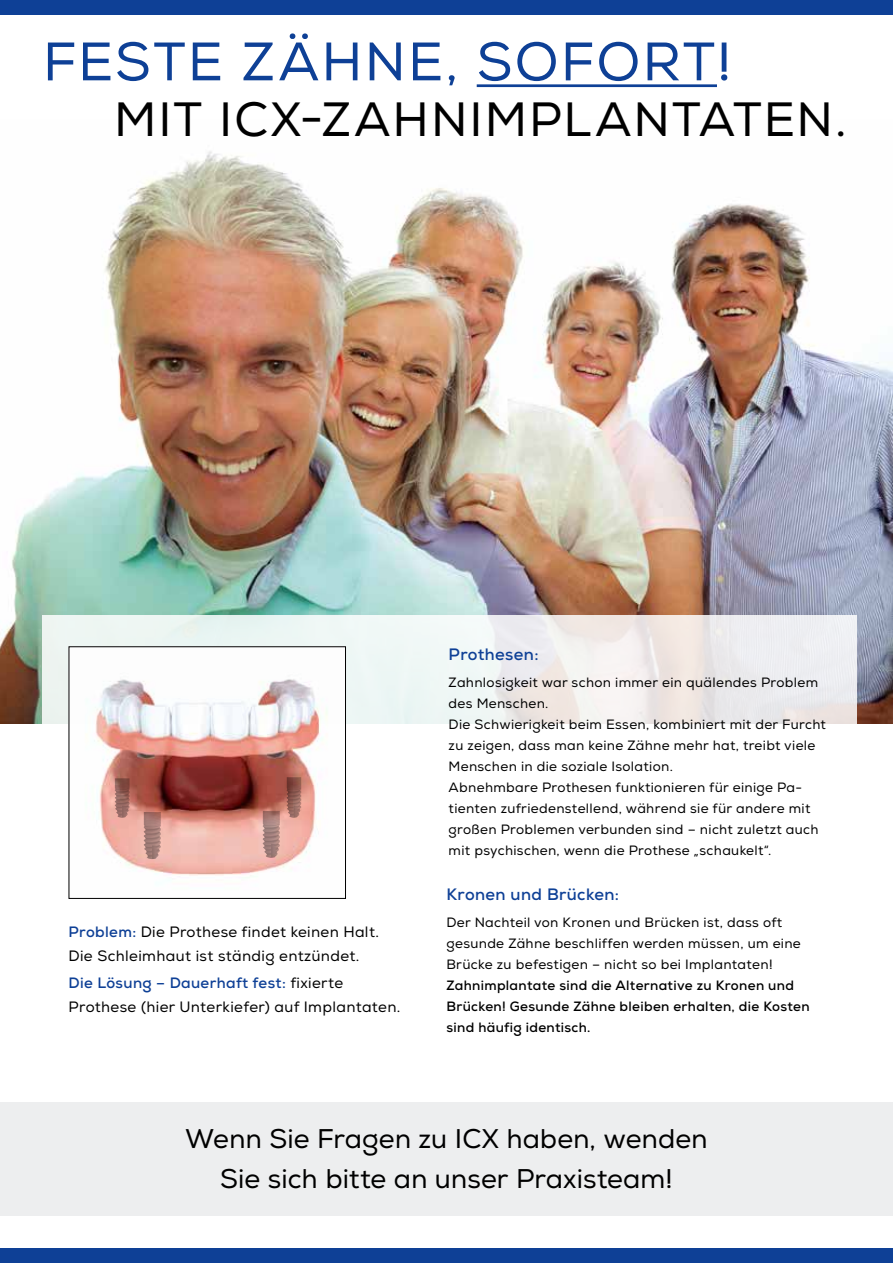
<style>
.page{position:relative;width:893px;height:1263px;background:#fff}
.page>*{position:absolute;margin:0;border:0;box-sizing:border-box;transform-origin:0 0}
.t1{font:54px "Nexa";letter-spacing:.04em;color:#0e4096}
.t2{font:48px "Nexa";letter-spacing:.04em;color:#000}
.t3{font:27px/39.6px "Nexa";color:#000;text-align:center}
.t4{font:700 16.5px "Nexa";letter-spacing:.025em;color:#0e4096}
.t5{font:15px/24px "Nexa";letter-spacing:.025em;color:#000}
.t6{font:13.5px/21px "Nexa";letter-spacing:.025em;color:#000}
.t7{font:700 13.5px/21px "Nexa";letter-spacing:.025em;color:#000}
.s1{font-weight:700;color:#0e4096}
</style>
<div class="page">
<img style="left:0;top:151px;width:893px;height:572px">
<svg style="left:43px;top:615px;width:814px;height:284px"></svg>
<div style="left:0;top:1102px;width:893px;height:114px;background:#edeeef"></div>
<div style="left:0;top:0;width:893px;height:15px;background:#0e4096"></div>
<hr style="left:477px;top:84px;width:240px;height:3px;background:#0e4096">
<img style="left:71px;top:648px;width:273px;height:249px">
<div style="left:69px;top:646px;width:277px;height:253px;border:1px solid #000"></div>
<img style="left:144px;top:812px;width:14px;height:47px">
<img style="left:263px;top:811px;width:13px;height:47px">
<img style="left:286px;top:777px;width:12px;height:41px">
<img style="left:115px;top:778px;width:13px;height:40px">
<div style="left:0;top:1248px;width:893px;height:15px;background:#0e4096"></div>
<h1 class="t1" style="left:43px;top:29px;width:690px">FESTE ZÄHNE, SOFORT!</h1>
<h2 class="t2" style="left:114px;top:91px;width:734px">MIT ICX-ZAHNIMPLANTATEN.</h2>
<p class="t5" style="left:69px;top:920px;width:312px"><span class="s1">Problem:</span> Die Prothese findet keinen Halt.<br>Die Schleimhaut ist ständig entzündet.</p>
<p class="t5" style="left:69px;top:971px;width:333px"><span class="s1">Die Lösung – Dauerhaft fest:</span> fixierte<br>Prothese (hier Unterkiefer) auf Implantaten.</p>
<p class="t4" style="left:449px;top:643px;width:91px">Prothesen:</p>
<p class="t6" style="left:449px;top:672px;width:379px">Zahnlosigkeit war schon immer ein quälendes Problem des Menschen.<br>Die Schwierigkeit beim Essen, kombiniert mit der Furcht zu zeigen, dass man keine Zähne mehr hat, treibt viele Menschen in die soziale Isolation.<br>Abnehmbare Prothesen funktionieren für einige Pa&shy;tienten zufriedenstellend, während sie für andere mit großen Problemen verbunden sind – nicht zuletzt auch mit psychischen, wenn die Prothese „schaukelt“.</p>
<p class="t4" style="left:446px;top:884px;width:174px">Kronen und Brücken:</p>
<p class="t6" style="left:446px;top:912px;width:356px">Der Nachteil von Kronen und Brücken ist, dass oft gesunde Zähne beschliffen werden müssen, um eine<br>Brücke zu befestigen – nicht so bei Implantaten!</p>
<p class="t7" style="left:446px;top:975px;width:365px">Zahnimplantate sind die Alternative zu Kronen und<br>Brücken! Gesunde Zähne bleiben erhalten, die Kosten sind häufig identisch.</p>
<h3 class="t3" style="left:185px;top:1120px;width:524px">Wenn Sie Fragen zu ICX haben, wenden<br>Sie sich bitte an unser Praxisteam!</h3>
</div>
